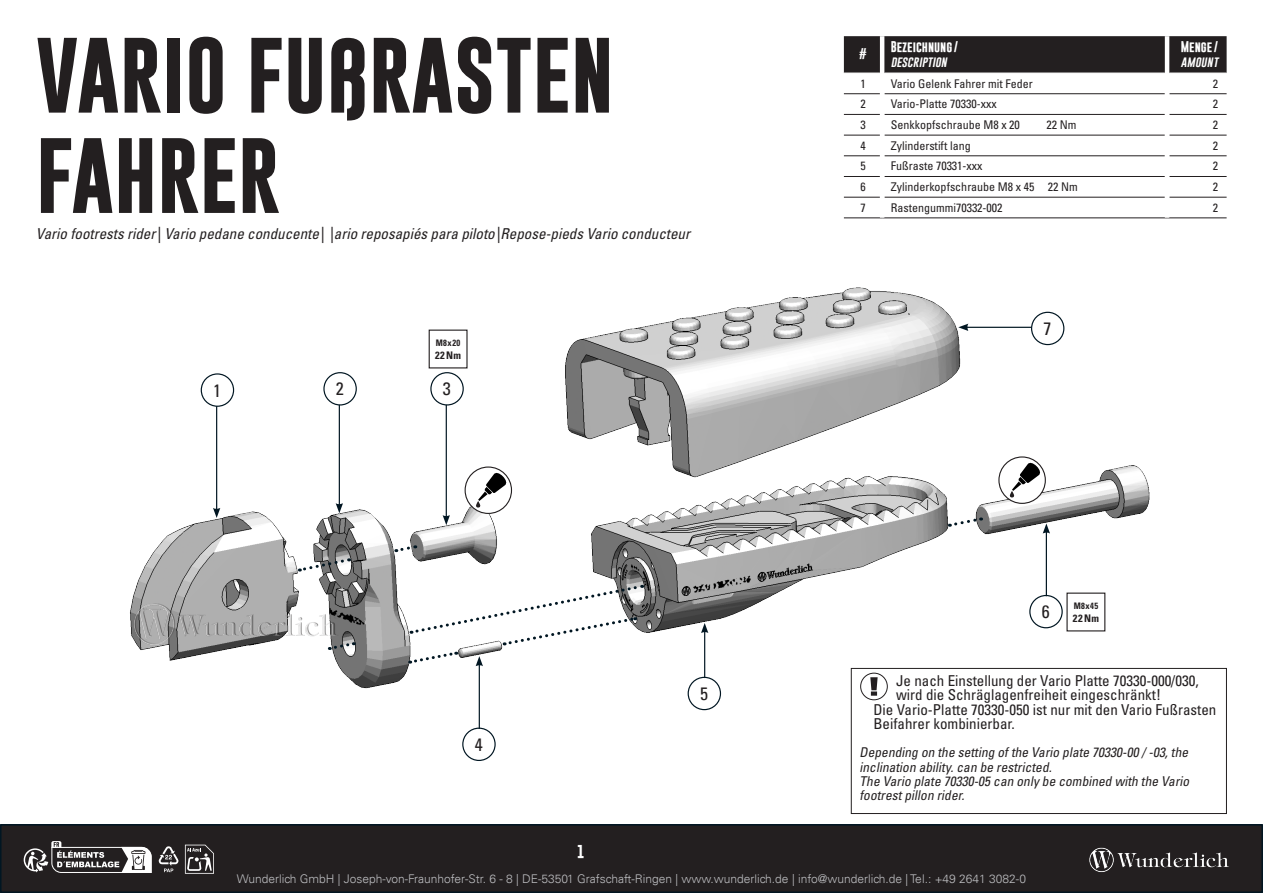
<style>
.page{position:relative;width:1263px;height:893px;background:#fff}
.page>*{position:absolute;margin:0;border:0;box-sizing:border-box;transform-origin:0 0}
.t1{font:700 76.5px/100.4px "Gobold";color:#231f20}
.t2{font:condensed 18px "Univers LT Std";color:#231f20}
.t3{font:condensed 15px "Univers LT Std";color:#231f20}
.t4{font:italic condensed 15px "Univers LT Std";color:#231f20}
.t5{font:italic condensed 13.5px/14.2px "Univers LT Std";color:#231f20}
.t6{font:700 13.5px "Gobold";color:#fff}
.t7{font:condensed 12px "Univers LT Std";color:#231f20}
.t8{font:300 12px "Univers LT";color:#bcbdc0}
.t9{font:700 11.25px "Gobold";color:#fff}
.t10{font:italic 11.25px "Gobold";color:#fff}
.t11{font:700 condensed 10.5px "Univers LT Std";letter-spacing:.06em;color:#231f20}
.t12{font:700 condensed 9px "Univers LT Std";letter-spacing:.055em;color:#231f20;scale:.95 1}
</style>
<div class="page">
<img style="left:130px;top:287px;width:1096px;height:428px">
<svg style="left:329px;top:641px;width:25px;height:10px"></svg>
<svg style="left:949px;top:516px;width:32px;height:11px"></svg>
<svg style="left:395px;top:545px;width:21px;height:8px"></svg>
<svg style="left:299px;top:558px;width:51px;height:15px"></svg>
<div style="left:201px;top:373px;width:33px;height:34px;border:1px solid #011622;border-radius:50%"></div>
<hr style="left:216px;top:406px;width:1px;height:104px;background:#011622">
<svg style="left:213px;top:508px;width:7px;height:10px"></svg>
<div style="left:323px;top:372px;width:34px;height:34px;border:1px solid #011622;border-radius:50%"></div>
<hr style="left:339px;top:405px;width:1px;height:100px;background:#011622">
<svg style="left:336px;top:503px;width:7px;height:10px"></svg>
<div style="left:430px;top:372px;width:34px;height:34px;border:1px solid #011622;border-radius:50%"></div>
<hr style="left:446px;top:405px;width:1px;height:112px;background:#011622">
<svg style="left:443px;top:515px;width:7px;height:10px"></svg>
<div style="left:462px;top:728px;width:34px;height:33px;border:1px solid #011622;border-radius:50%"></div>
<hr style="left:479px;top:664px;width:1px;height:65px;background:#011622">
<svg style="left:410px;top:583px;width:233px;height:83px"></svg>
<div style="left:688px;top:677px;width:33px;height:33px;border:1px solid #011622;border-radius:50%"></div>
<hr style="left:704px;top:631px;width:1px;height:47px;background:#011622">
<svg style="left:701px;top:623px;width:7px;height:10px"></svg>
<div style="left:1029px;top:595px;width:34px;height:33px;border:1px solid #011622;border-radius:50%"></div>
<hr style="left:1046px;top:531px;width:1px;height:65px;background:#011622">
<svg style="left:1043px;top:523px;width:7px;height:11px"></svg>
<div style="left:1031px;top:312px;width:33px;height:33px;border:1px solid #011622;border-radius:50%"></div>
<hr style="left:966px;top:327px;width:65px;height:1px;background:#011622">
<svg style="left:958px;top:324px;width:10px;height:7px"></svg>
<div style="left:999px;top:457px;width:46px;height:46px;background:#fff;border-radius:50%"></div>
<div style="left:998px;top:456px;width:48px;height:48px;border:1px solid #231f20;border-radius:50%"></div>
<svg style="left:1010px;top:462px;width:31px;height:35px"></svg>
<div style="left:465px;top:467px;width:46px;height:46px;background:#fff;border-radius:50%"></div>
<div style="left:465px;top:466px;width:47px;height:48px;border:1px solid #231f20;border-radius:50%"></div>
<svg style="left:476px;top:472px;width:31px;height:36px"></svg>
<div style="left:844px;top:36px;width:382px;height:37px;background:#231f20"></div>
<hr style="left:880px;top:36px;width:4px;height:37px;background:#fff">
<hr style="left:1165px;top:36px;width:4px;height:37px;background:#fff">
<hr style="left:844px;top:93px;width:36px;height:1px;background:#231f20">
<hr style="left:884px;top:93px;width:281px;height:1px;background:#231f20">
<hr style="left:1169px;top:93px;width:57px;height:1px;background:#231f20">
<hr style="left:844px;top:114px;width:36px;height:1px;background:#231f20">
<hr style="left:884px;top:114px;width:281px;height:1px;background:#231f20">
<hr style="left:1169px;top:114px;width:57px;height:1px;background:#231f20">
<hr style="left:844px;top:135px;width:36px;height:1px;background:#231f20">
<hr style="left:884px;top:135px;width:281px;height:1px;background:#231f20">
<hr style="left:1169px;top:135px;width:57px;height:1px;background:#231f20">
<hr style="left:844px;top:156px;width:36px;height:1px;background:#231f20">
<hr style="left:884px;top:156px;width:281px;height:1px;background:#231f20">
<hr style="left:1169px;top:156px;width:57px;height:1px;background:#231f20">
<hr style="left:844px;top:176px;width:36px;height:1px;background:#231f20">
<hr style="left:884px;top:176px;width:281px;height:1px;background:#231f20">
<hr style="left:1169px;top:176px;width:57px;height:1px;background:#231f20">
<hr style="left:844px;top:197px;width:36px;height:1px;background:#231f20">
<hr style="left:884px;top:197px;width:281px;height:1px;background:#231f20">
<hr style="left:1169px;top:197px;width:57px;height:1px;background:#231f20">
<hr style="left:844px;top:218px;width:38px;height:1px;background:#231f20">
<hr style="left:882px;top:218px;width:285px;height:1px;background:#231f20">
<hr style="left:1167px;top:218px;width:59px;height:1px;background:#231f20">
<div style="left:851px;top:668px;width:375px;height:145px;background:#fff"></div>
<div style="left:860px;top:673px;width:28px;height:27px;border:1px solid #231f20;border-radius:50%"></div>
<svg style="left:870px;top:677px;width:8px;height:19px"></svg>
<div style="left:851px;top:668px;width:376px;height:146px;border:1px solid #231f20"></div>
<img style="left:134px;top:603px;width:206px;height:41px">
<div style="left:1px;top:825px;width:1261px;height:67px;background:#231f20"></div>
<div style="left:0;top:824px;width:1263px;height:69px;border:2px solid #011622"></div>
<img style="left:1086px;top:824px;width:177px;height:69px">
<svg style="left:158px;top:846px;width:20px;height:26px"></svg>
<svg style="left:24px;top:841px;width:128px;height:32px"></svg>
<svg style="left:185px;top:845px;width:29px;height:29px"></svg>
<h1 class="t1" style="left:36px;top:25px;width:579px">VARIO FUßRASTEN<br>FAHRER</h1>
<p class="t4" style="left:36px;top:224px;width:655px">Vario footrests rider| Vario pedane conducente| |ario reposapiés para piloto|Repose-pieds Vario conducteur</p>
<p class="t12" style="left:436px;top:337px;width:27px">M8x20</p>
<p class="t11" style="left:435px;top:348px;width:28px">22Nm</p>
<h2 class="t2" style="left:213px;top:379px;width:9px">1</h2>
<h2 class="t2" style="left:336px;top:378px;width:9px">2</h2>
<h2 class="t2" style="left:443px;top:378px;width:9px">3</h2>
<h2 class="t2" style="left:475px;top:733px;width:9px">4</h2>
<h2 class="t2" style="left:700px;top:682px;width:9px">5</h2>
<p class="t9" style="left:859px;top:47px;width:9px">#</p>
<p class="t9" style="left:891px;top:39px;width:69px">Bezeichnung/</p>
<p class="t10" style="left:891px;top:54px;width:60px">DESCRIPTION</p>
<p class="t9" style="left:1181px;top:39px;width:39px">Menge /</p>
<p class="t10" style="left:1181px;top:54px;width:41px">AMOUNT</p>
<p class="t7" style="left:860px;top:76px;width:7px">1</p>
<p class="t7" style="left:891px;top:76px;width:144px">Vario Gelenk Fahrer mit Feder</p>
<p class="t7" style="left:1213px;top:76px;width:7px">2</p>
<p class="t7" style="left:860px;top:97px;width:7px">2</p>
<p class="t7" style="left:891px;top:97px;width:108px">Vario-Platte 70330-xxx</p>
<p class="t7" style="left:1213px;top:97px;width:7px">2</p>
<p class="t7" style="left:860px;top:117px;width:7px">3</p>
<p class="t7" style="left:891px;top:117px;width:131px">Senkkopfschraube M8 x 20</p>
<p class="t7" style="left:1047px;top:117px;width:31px">22 Nm</p>
<p class="t7" style="left:1213px;top:117px;width:7px">2</p>
<p class="t7" style="left:860px;top:138px;width:7px">4</p>
<p class="t7" style="left:891px;top:138px;width:81px">Zylinderstift lang</p>
<p class="t7" style="left:1213px;top:138px;width:7px">2</p>
<p class="t7" style="left:860px;top:159px;width:7px">5</p>
<p class="t7" style="left:891px;top:159px;width:93px">Fußraste 70331-xxx</p>
<p class="t7" style="left:1213px;top:159px;width:7px">2</p>
<p class="t7" style="left:860px;top:179px;width:7px">6</p>
<p class="t7" style="left:891px;top:179px;width:189px">Zylinderkopfschraube M8 x 45 22 Nm</p>
<p class="t7" style="left:1213px;top:179px;width:7px">2</p>
<p class="t7" style="left:860px;top:200px;width:7px">7</p>
<p class="t7" style="left:891px;top:200px;width:113px">Rastengummi70332-002</p>
<p class="t7" style="left:1213px;top:200px;width:7px">2</p>
<h2 class="t2" style="left:1043px;top:317px;width:9px">7</h2>
<h2 class="t2" style="left:1042px;top:600px;width:9px">6</h2>
<p class="t12" style="left:1074px;top:600px;width:27px">M8x45</p>
<p class="t11" style="left:1073px;top:611px;width:28px">22Nm</p>
<p class="t3" style="left:896px;top:671px;width:304px">Je nach Einstellung der Vario Platte 70330-000/030,</p>
<p class="t3" style="left:896px;top:685px;width:266px">wird die Schräglagenfreiheit eingeschränkt!</p>
<p class="t3" style="left:873px;top:700px;width:344px">Die Vario-Platte 70330-050 ist nur mit den Vario Fußrasten</p>
<p class="t3" style="left:873px;top:714px;width:143px">Beifahrer kombinierbar.</p>
<p class="t5" style="left:859px;top:745px;width:334px">Depending on the setting ofthe Vario plate 70330-00 / -03,the inclination ability.can be restricted.<br>The Vario plate 70330-05 can only be combined with the Vario footrestpillon rider.</p>
<p class="t6" style="left:574px;top:843px;width:16px">01</p>
<p class="t6" style="left:577px;top:843px;width:9px">1</p>
<p class="t8" style="left:237px;top:871px;width:790px">Wunderlich GmbH | Joseph-von-Fraunhofer-Str. 6 - 8 | DE-53501 Grafschaft-Ringen | www.wunderlich.de | info@wunderlich.de | Tel.: +49 2641 3082-0</p>
</div>
